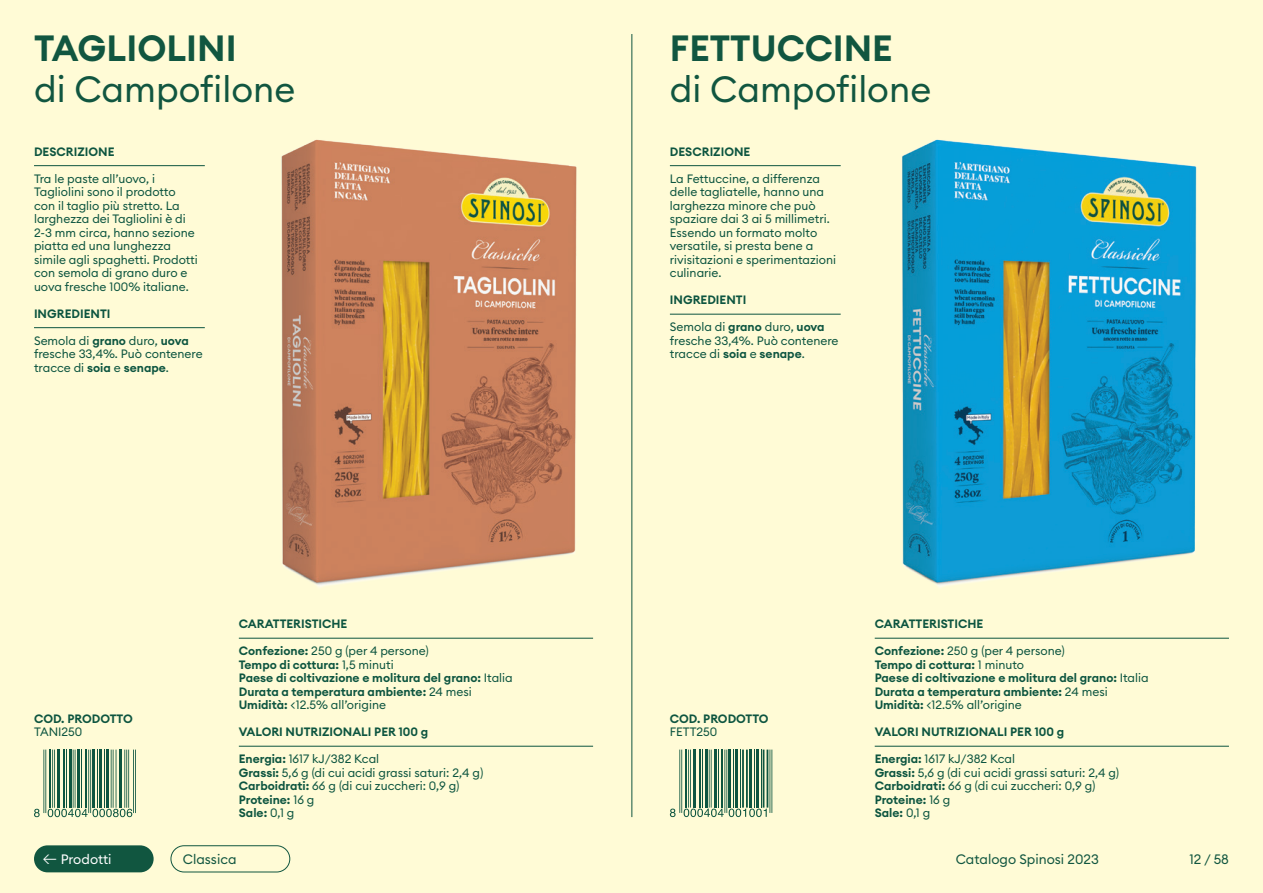
<style>
.page{position:relative;width:1263px;height:893px;background:#fffbd6}
.page>*{position:absolute;margin:0;border:0;box-sizing:border-box;transform-origin:0 0}
.t1{font:36px "Font Regular 2";color:#115640}
.t2{font:36px "Font Semi Bold 2";color:#115640}
.t3{font:13.5px "Font Regular 2";color:#115640}
.t4{font:13.5px "Font Regular 2";letter-spacing:-.005em;color:#fff}
.t5{font:12px/13.5px "Font Regular 2";color:#0d5540}
.t6{font:12px "Font Semi Bold 2";color:#0d5540}
.s1{font-family:"Font Semi Bold 2"}
.s2{font-family:"Font Regular 2"}
.s3{font-family:"Riforma";font-weight:300}
</style>
<div class="page">
<hr style="left:631px;top:34px;width:1px;height:783px;background:#115640">
<img style="left:902px;top:139px;width:295px;height:449px">
<hr style="left:670px;top:165px;width:171px;height:1px;background:#0d5540">
<hr style="left:670px;top:314px;width:171px;height:1px;background:#0d5540">
<hr style="left:875px;top:638px;width:354px;height:1px;background:#0d5540">
<hr style="left:875px;top:746px;width:354px;height:1px;background:#0d5540">
<hr style="left:681px;top:750px;width:1px;height:63px;background:#0d5540">
<hr style="left:679px;top:750px;width:1px;height:63px;background:#0d5540">
<hr style="left:685px;top:750px;width:2px;height:58px;background:#0d5540">
<hr style="left:690px;top:750px;width:1px;height:58px;background:#0d5540">
<hr style="left:688px;top:750px;width:1px;height:58px;background:#0d5540">
<hr style="left:693px;top:750px;width:3px;height:58px;background:#0d5540">
<hr style="left:699px;top:750px;width:2px;height:58px;background:#0d5540">
<hr style="left:702px;top:750px;width:1px;height:58px;background:#0d5540">
<hr style="left:705px;top:750px;width:3px;height:58px;background:#0d5540">
<hr style="left:711px;top:750px;width:1px;height:58px;background:#0d5540">
<hr style="left:709px;top:750px;width:1px;height:58px;background:#0d5540">
<hr style="left:714px;top:750px;width:2px;height:58px;background:#0d5540">
<hr style="left:718px;top:750px;width:1px;height:58px;background:#0d5540">
<hr style="left:721px;top:750px;width:2px;height:58px;background:#0d5540">
<hr style="left:726px;top:750px;width:1px;height:63px;background:#0d5540">
<hr style="left:724px;top:750px;width:1px;height:63px;background:#0d5540">
<hr style="left:728px;top:750px;width:3px;height:58px;background:#0d5540">
<hr style="left:733px;top:750px;width:1px;height:58px;background:#0d5540">
<hr style="left:735px;top:750px;width:3px;height:58px;background:#0d5540">
<hr style="left:740px;top:750px;width:1px;height:58px;background:#0d5540">
<hr style="left:746px;top:750px;width:2px;height:58px;background:#0d5540">
<hr style="left:742px;top:750px;width:2px;height:58px;background:#0d5540">
<hr style="left:749px;top:750px;width:3px;height:58px;background:#0d5540">
<hr style="left:754px;top:750px;width:1px;height:58px;background:#0d5540">
<hr style="left:756px;top:750px;width:3px;height:58px;background:#0d5540">
<hr style="left:761px;top:750px;width:1px;height:58px;background:#0d5540">
<hr style="left:766px;top:750px;width:2px;height:58px;background:#0d5540">
<hr style="left:763px;top:750px;width:1px;height:58px;background:#0d5540">
<hr style="left:771px;top:750px;width:1px;height:63px;background:#0d5540">
<hr style="left:769px;top:750px;width:1px;height:63px;background:#0d5540">
<svg style="left:670px;top:809px;width:5px;height:8px"></svg>
<svg style="left:684px;top:809px;width:83px;height:8px"></svg>
<img style="left:281px;top:139px;width:296px;height:449px">
<hr style="left:34px;top:165px;width:171px;height:1px;background:#0d5540">
<hr style="left:34px;top:327px;width:171px;height:1px;background:#0d5540">
<hr style="left:239px;top:638px;width:354px;height:1px;background:#0d5540">
<hr style="left:239px;top:746px;width:354px;height:1px;background:#0d5540">
<hr style="left:45px;top:750px;width:1px;height:63px;background:#0d5540">
<hr style="left:43px;top:750px;width:1px;height:63px;background:#0d5540">
<hr style="left:49px;top:750px;width:2px;height:58px;background:#0d5540">
<hr style="left:54px;top:750px;width:1px;height:58px;background:#0d5540">
<hr style="left:52px;top:750px;width:1px;height:58px;background:#0d5540">
<hr style="left:57px;top:750px;width:3px;height:58px;background:#0d5540">
<hr style="left:63px;top:750px;width:2px;height:58px;background:#0d5540">
<hr style="left:66px;top:750px;width:1px;height:58px;background:#0d5540">
<hr style="left:69px;top:750px;width:3px;height:58px;background:#0d5540">
<hr style="left:75px;top:750px;width:1px;height:58px;background:#0d5540">
<hr style="left:73px;top:750px;width:1px;height:58px;background:#0d5540">
<hr style="left:78px;top:750px;width:2px;height:58px;background:#0d5540">
<hr style="left:81px;top:750px;width:1px;height:58px;background:#0d5540">
<hr style="left:85px;top:750px;width:2px;height:58px;background:#0d5540">
<hr style="left:90px;top:750px;width:1px;height:63px;background:#0d5540">
<hr style="left:88px;top:750px;width:1px;height:63px;background:#0d5540">
<hr style="left:92px;top:750px;width:3px;height:58px;background:#0d5540">
<hr style="left:97px;top:750px;width:1px;height:58px;background:#0d5540">
<hr style="left:99px;top:750px;width:3px;height:58px;background:#0d5540">
<hr style="left:104px;top:750px;width:1px;height:58px;background:#0d5540">
<hr style="left:106px;top:750px;width:3px;height:58px;background:#0d5540">
<hr style="left:116px;top:750px;width:1px;height:58px;background:#0d5540">
<hr style="left:113px;top:750px;width:1px;height:58px;background:#0d5540">
<hr style="left:111px;top:750px;width:1px;height:58px;background:#0d5540">
<hr style="left:120px;top:750px;width:2px;height:58px;background:#0d5540">
<hr style="left:135px;top:750px;width:1px;height:63px;background:#0d5540">
<hr style="left:133px;top:750px;width:1px;height:63px;background:#0d5540">
<hr style="left:128px;top:750px;width:1px;height:58px;background:#0d5540">
<hr style="left:126px;top:750px;width:1px;height:58px;background:#0d5540">
<hr style="left:124px;top:750px;width:1px;height:58px;background:#0d5540">
<svg style="left:34px;top:809px;width:6px;height:8px"></svg>
<svg style="left:48px;top:809px;width:84px;height:8px"></svg>
<div style="left:171px;top:845px;width:119px;height:27px;border:1px solid #115640;border-radius:13px"></div>
<div style="left:34px;top:845px;width:120px;height:27px;background:#115640;border-radius:14px"></div>
<p class="t2" style="left:34px;top:25px;width:204px">TAGLIOLINI</p>
<p class="t1" style="left:34px;top:66px;width:263px">di Campofilone</p>
<p class="t6" style="left:34px;top:144px;width:82px">DESCRIZIONE</p>
<p class="t5" style="left:34px;top:171px;width:165px">Tra le paste all’uovo, i<br>Tagliolini sono il prodotto con il taglio più stretto. La larghezza dei Tagliolini è di<br>2-3 mm circa, hanno sezione piatta ed una lunghezza simile agli spaghetti. Prodotti con semola di grano duro e uova fresche 100% italiane.</p>
<p class="t6" style="left:34px;top:306px;width:78px">INGREDIENTI</p>
<p class="t5" style="left:34px;top:333px;width:170px">Semola di <span class="s1">grano</span> duro, <span class="s1">uova </span>fresche 33,4%. Può contenere tracce di <span class="s1">soia</span> e <span class="s1">senape</span>.</p>
<p class="t6" style="left:34px;top:711px;width:100px">COD. PRODOTTO</p>
<p class="t5" style="left:34px;top:725px;width:50px">TANI250</p>
<p class="t6" style="left:239px;top:616px;width:110px">CARATTERISTICHE</p>
<p class="t5" style="left:239px;top:644px;width:192px"><span class="s1">Confezione:</span> 250 g (per 4 persone)</p>
<p class="t6" style="left:239px;top:657px;width:156px">Tempo di cottura: <span class="s2">1,5 minuti</span></p>
<p class="t6" style="left:239px;top:670px;width:275px">Paese di coltivazione e molitura del grano: <span class="s2">Italia</span></p>
<p class="t6" style="left:239px;top:684px;width:235px">Durata a temperatura ambiente: <span class="s2">24 mesi</span></p>
<p class="t5" style="left:239px;top:698px;width:149px"><span class="s1">Umidità:</span> &lt;12.5% all’origine</p>
<p class="t6" style="left:239px;top:724px;width:191px">VALORI NUTRIZIONALI PER 100 g</p>
<p class="t5" style="left:239px;top:752px;width:142px"><span class="s1">Energia:</span> 1617 kJ/382 Kcal</p>
<p class="t5" style="left:239px;top:765px;width:246px"><span class="s1">Grassi:</span> 5,6 g (di cui acidi grassi saturi: 2,4 g)</p>
<p class="t5" style="left:239px;top:779px;width:222px"><span class="s1">Carboidrati:</span> 66 g (di cui zuccheri: 0,9 g)</p>
<p class="t6" style="left:239px;top:792px;width:77px">Proteine: <span class="s2">16 g</span></p>
<p class="t6" style="left:239px;top:805px;width:57px">Sale: <span class="s2">0,1 g</span></p>
<p class="t2" style="left:670px;top:25px;width:224px">FETTUCCINE</p>
<p class="t1" style="left:670px;top:66px;width:263px">di Campofilone</p>
<p class="t6" style="left:670px;top:144px;width:82px">DESCRIZIONE</p>
<p class="t5" style="left:670px;top:171px;width:168px">La Fettuccine, a differenza delle tagliatelle, hanno una larghezza minore che può spaziare dai 3 ai 5 millimetri.<br>Essendo un formato molto versatile, si presta bene a rivisitazioni e sperimentazioni culinarie.</p>
<p class="t6" style="left:670px;top:292px;width:78px">INGREDIENTI</p>
<p class="t5" style="left:670px;top:320px;width:170px">Semola di <span class="s1">grano</span> duro, <span class="s1">uova </span>fresche 33,4%. Può contenere tracce di <span class="s1">soia</span> e <span class="s1">senape</span>.</p>
<p class="t6" style="left:670px;top:711px;width:100px">COD. PRODOTTO</p>
<p class="t5" style="left:670px;top:725px;width:49px">FETT250</p>
<p class="t6" style="left:875px;top:616px;width:110px">CARATTERISTICHE</p>
<p class="t5" style="left:875px;top:644px;width:192px"><span class="s1">Confezione:</span> 250 g (per 4 persone)</p>
<p class="t6" style="left:875px;top:657px;width:151px">Tempo di cottura: <span class="s2">1 minuto</span></p>
<p class="t6" style="left:875px;top:670px;width:275px">Paese di coltivazione e molitura del grano: <span class="s2">Italia</span></p>
<p class="t6" style="left:875px;top:684px;width:235px">Durata a temperatura ambiente: <span class="s2">24 mesi</span></p>
<p class="t5" style="left:875px;top:698px;width:149px"><span class="s1">Umidità:</span> &lt;12.5% all’origine</p>
<p class="t6" style="left:875px;top:724px;width:191px">VALORI NUTRIZIONALI PER 100 g</p>
<p class="t5" style="left:875px;top:752px;width:142px"><span class="s1">Energia:</span> 1617 kJ/382 Kcal</p>
<p class="t5" style="left:875px;top:765px;width:246px"><span class="s1">Grassi:</span> 5,6 g (di cui acidi grassi saturi: 2,4 g)</p>
<p class="t5" style="left:875px;top:779px;width:222px"><span class="s1">Carboidrati:</span> 66 g (di cui zuccheri: 0,9 g)</p>
<p class="t6" style="left:875px;top:792px;width:77px">Proteine: <span class="s2">16 g</span></p>
<p class="t6" style="left:875px;top:805px;width:57px">Sale: <span class="s2">0,1 g</span></p>
<p class="t4" style="left:43px;top:850px;width:70px"><span class="s3">←</span> Prodotti</p>
<p class="t3" style="left:183px;top:850px;width:55px">Classica</p>
<p class="t3" style="left:956px;top:850px;width:145px">Catalogo Spinosi 2023</p>
<p class="t3" style="left:1189px;top:850px;width:41px">12 / 58</p>
</div>
